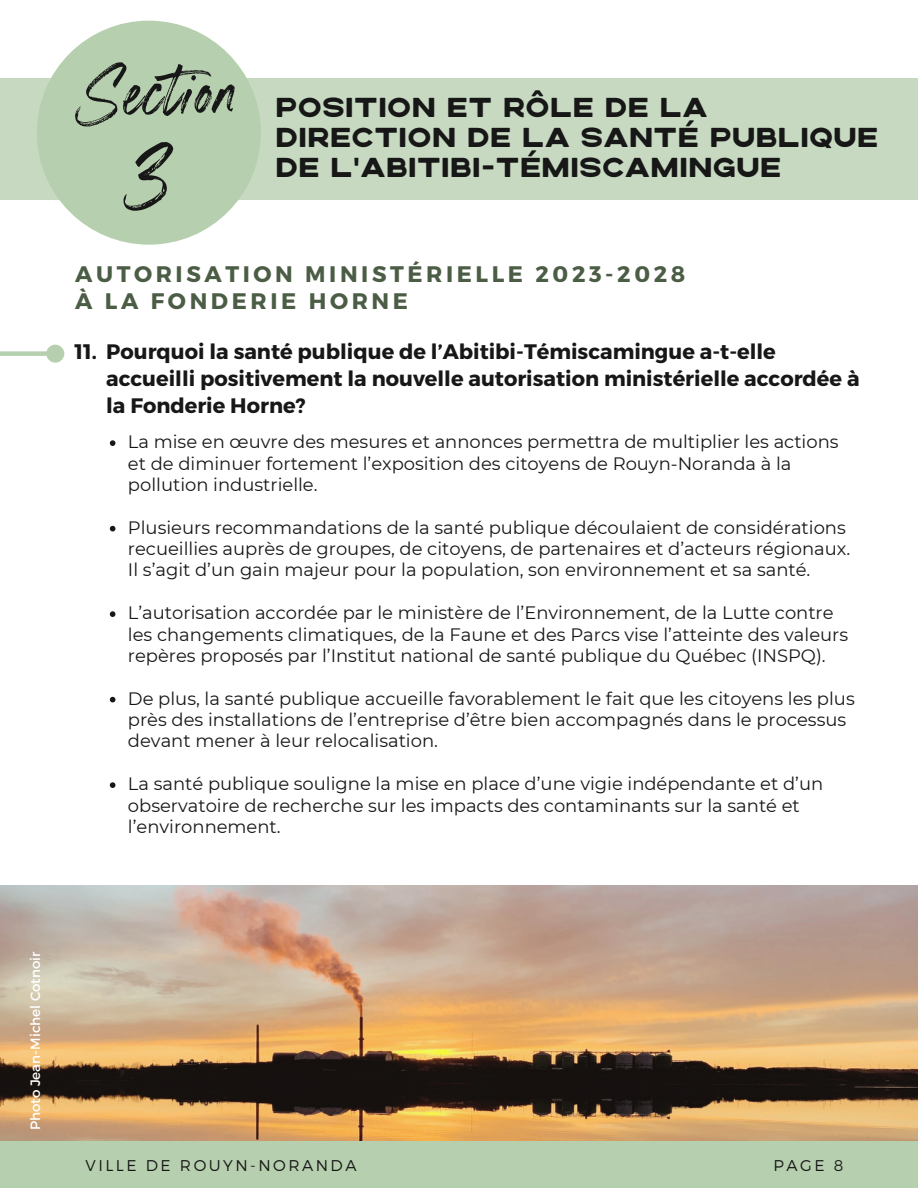
<style>
.page{position:relative;width:918px;height:1188px;background:#fff}
.page>*{position:absolute;margin:0;border:0;box-sizing:border-box;transform-origin:0 0}
.t1{font:118.8px "Boston Skyline Rough Alt";color:#171717}
.t2{font:82.8px "Boston Skyline Rough Alt";letter-spacing:.025em;color:#171717}
.t3{font:24px/30.3px "Boston Skyline Sans Clean";letter-spacing:.02em;color:#171717}
.t4{font:700 22.5px/27px "Montserrat";letter-spacing:.16em;color:#4b5d45}
.t5{font:700 21px/27px "Montserrat";color:#171717}
.t6{font:18px/21.3px "Montserrat";color:#171717}
.t7{font:300 15.6px "Montserrat";letter-spacing:.16em;color:#171717}
.t8{font:13.5px "Montserrat";color:#fff}
</style>
<div class="page">
<svg style="left:110px;top:440px;width:5px;height:6px"></svg>
<svg style="left:110px;top:526px;width:5px;height:5px"></svg>
<svg style="left:110px;top:611px;width:5px;height:6px"></svg>
<svg style="left:110px;top:697px;width:5px;height:5px"></svg>
<svg style="left:110px;top:782px;width:5px;height:6px"></svg>
<img style="left:0;top:886px;width:918px;height:255px">
<div style="left:0;top:1141px;width:918px;height:47px;background:#b6cfae"></div>
<div style="left:0;top:78px;width:918px;height:121px;background:#c7dac1"></div>
<div style="left:37px;top:21px;width:224px;height:224px;background:#b6cfae;border-radius:50%"></div>
<div style="left:0;top:351px;width:47px;height:5px;background:#b6cfae"></div>
<div style="left:49px;top:347px;width:13px;height:13px;background:#b6cfae;border-radius:50%"></div>
<div style="left:46px;top:345px;width:18px;height:18px;border:4px solid #b6cfae;border-radius:50%"></div>
<p class="t2" style="left:81px;top:41px;width:160px">Section</p>
<p class="t1" style="left:128px;top:100px;width:44px">3</p>
<p class="t3" style="left:276px;top:93px;width:604px">POSITION ET RÔLE DE LA<br>DIRECTION DE LA SANTÉ PUBLIQUE<br>DE L’ABITIBI-TÉMISCAMINGUE</p>
<p class="t4" style="left:75px;top:259px;width:612px">AUTORISATION MINISTÉRIELLE 2023-2028<br>À LA FONDERIE HORNE</p>
<p class="t5" style="left:106px;top:337px;width:755px;text-indent:-32px">11. Pourquoi la santé publique de l’Abitibi-Témiscamingue a-t-elle accueilli positivement la nouvelle autorisation ministérielle accordée à la Fonderie Horne?</p>
<p class="t6" style="left:128px;top:431px;width:712px">La mise en œuvre des mesures et annonces permettra de multiplier les actions et de diminuer fortement l’exposition des citoyens de Rouyn-Noranda à la pollution industrielle.</p>
<p class="t6" style="left:128px;top:517px;width:724px">Plusieurs recommandations de la santé publique découlaient de considérations recueillies auprès de groupes, de citoyens, de partenaires et d’acteurs régionaux.<br>Il s’agit d’un gain majeur pour la population, son environnement et sa santé.</p>
<p class="t6" style="left:128px;top:602px;width:722px">L’autorisation accordée par le ministère de l’Environnement, de la Lutte contre les changements climatiques, de la Faune et des Parcs vise l’atteinte des valeurs repères proposés par l’Institut national de santé publique du Québec (INSPQ).</p>
<p class="t6" style="left:128px;top:688px;width:728px">De plus, la santé publique accueille favorablement le fait que les citoyens les plus près des installations de l’entreprise d’être bien accompagnés dans le processus devant mener à leur relocalisation.</p>
<p class="t6" style="left:128px;top:773px;width:697px">La santé publique souligne la mise en place d’une vigie indépendante et d’un observatoire de recherche sur les impacts des contaminants sur la santé et l’environnement.</p>
<p class="t8" style="left:26px;top:1130px;width:180px;rotate:-90deg">Photo Jean-Michel Cotnoir</p>
<p class="t7" style="left:86px;top:1156px;width:272px">VILLE DE ROUYN-NORANDA</p>
<p class="t7" style="left:774px;top:1156px;width:71px">PAGE 8</p>
</div>
